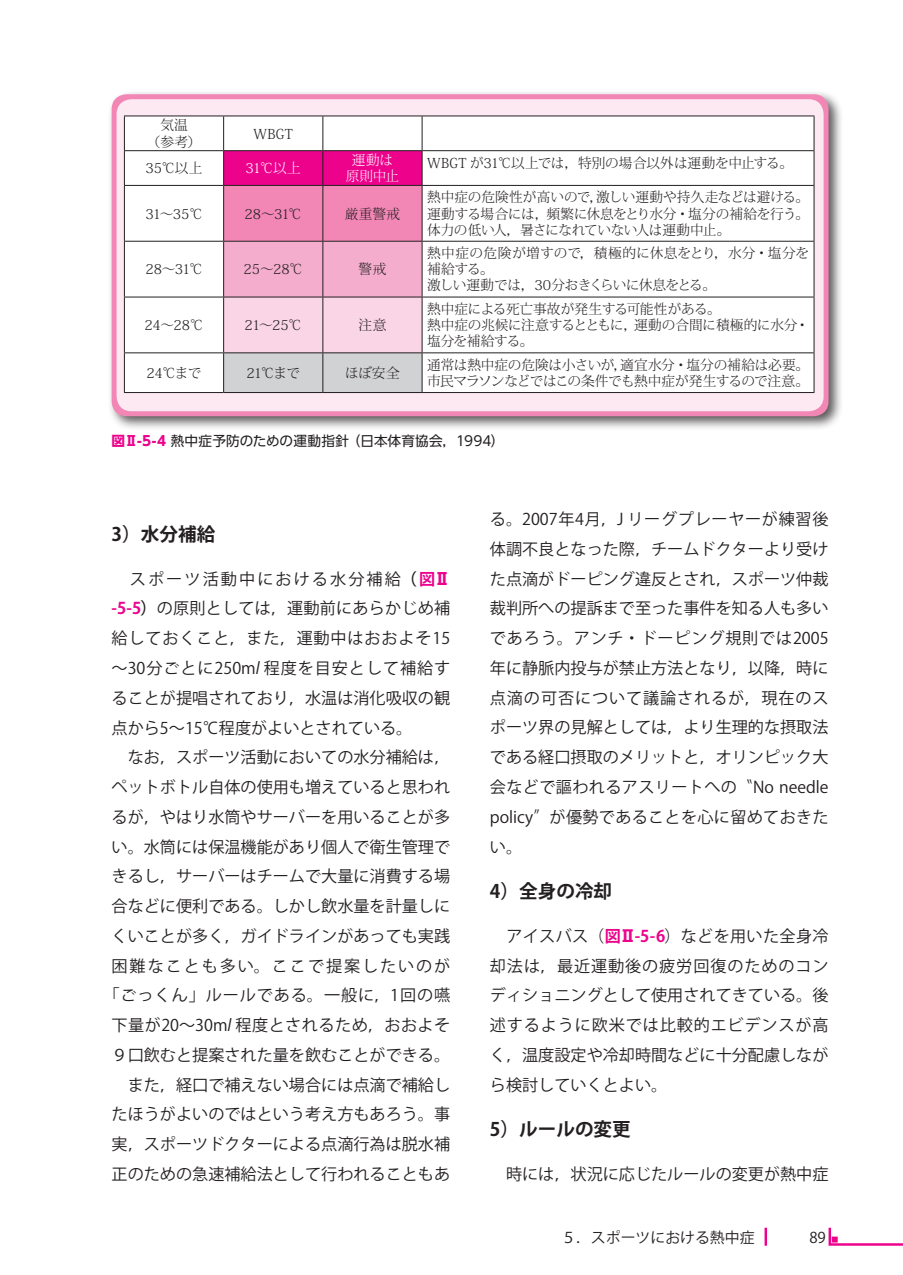
<style>
.page{position:relative;width:903px;height:1275px;background:#fff}
.page>*{position:absolute;margin:0;border:0;box-sizing:border-box;transform-origin:0 0}
.t1{font:700 18.55px "Koz Go Pr 6 N";color:#231f20}
.t2{font:16.1px/29.8px "Koz Go Pr 6 N";color:#231f20;text-align:justify}
.t3{font:16.1px "Koz Go Pr 6 N";letter-spacing:.055em;color:#231f20}
.t4{font:16.1px "Koz Go Pr 6 N";letter-spacing:.03em;color:#231f20}
.t5{font:16.1px "Koz Go Pr 6 N";letter-spacing:.13em;color:#231f20}
.t6{font:16.1px "Koz Go Pr 6 N";letter-spacing:.12em;color:#231f20}
.t7{font:14.88px "Koz Go Pro";color:#231f20}
.t8{font:300 13.65px/16.1px "Koz Min Pr 6 N";letter-spacing:-.015em;color:#231f20}
.t9{font:13.65px "UD Shin Go Pr 6";letter-spacing:.01em;color:#231f20}
.t10{font:300 13.65px/16.1px "Koz Min Pr 6 N";letter-spacing:-.02em;color:#fff;text-align:center}
.s1{font-weight:700;color:#ed028c}
.s2{font-weight:700}
.s3{font-family:"UD Shin Go Pr 6";font-weight:700;color:#ed028c}
.s4{font-family:"Shin Go Pr 6";font-weight:700;color:#ed028c}
</style>
<div class="page">
<svg style="left:828px;top:1227px;width:75px;height:19px"></svg>
<div style="left:107px;top:90px;width:737px;height:341px;background:#231f20;opacity:.75"></div>
<svg style="left:112px;top:94px;width:716px;height:322px;background:#f28cb9"></svg>
<div style="left:117px;top:99px;width:706px;height:312px;background:#fce9f1;border-radius:15px"></div>
<div style="left:125px;top:117px;width:689px;height:275px;background:#fff"></div>
<svg style="left:224px;top:151px;width:198px;height:241px;background:#ec99c3"></svg>
<hr style="left:124px;top:116px;width:100px;height:1px;background:#231f20">
<hr style="left:124px;top:116px;width:1px;height:34px;background:#231f20">
<hr style="left:224px;top:116px;width:99px;height:1px;background:#231f20">
<hr style="left:223px;top:116px;width:1px;height:34px;background:#231f20">
<hr style="left:323px;top:116px;width:99px;height:1px;background:#231f20">
<hr style="left:322px;top:116px;width:1px;height:34px;background:#231f20">
<hr style="left:422px;top:116px;width:392px;height:1px;background:#231f20">
<hr style="left:422px;top:116px;width:1px;height:34px;background:#231f20">
<hr style="left:814px;top:116px;width:1px;height:34px;background:#231f20">
<hr style="left:124px;top:150px;width:100px;height:1px;background:#231f20">
<hr style="left:124px;top:151px;width:1px;height:34px;background:#231f20">
<hr style="left:224px;top:150px;width:99px;height:1px;background:#231f20">
<hr style="left:223px;top:151px;width:1px;height:34px;background:#231f20">
<hr style="left:323px;top:150px;width:99px;height:1px;background:#231f20">
<hr style="left:322px;top:151px;width:1px;height:34px;background:#231f20">
<hr style="left:422px;top:150px;width:392px;height:1px;background:#231f20">
<hr style="left:422px;top:151px;width:1px;height:34px;background:#231f20">
<hr style="left:814px;top:151px;width:1px;height:34px;background:#231f20">
<hr style="left:124px;top:185px;width:100px;height:1px;background:#231f20">
<hr style="left:124px;top:186px;width:1px;height:55px;background:#231f20">
<hr style="left:224px;top:185px;width:99px;height:1px;background:#231f20">
<hr style="left:223px;top:186px;width:1px;height:55px;background:#231f20">
<hr style="left:323px;top:185px;width:99px;height:1px;background:#231f20">
<hr style="left:322px;top:186px;width:1px;height:55px;background:#231f20">
<hr style="left:422px;top:185px;width:392px;height:1px;background:#231f20">
<hr style="left:422px;top:186px;width:1px;height:55px;background:#231f20">
<hr style="left:814px;top:186px;width:1px;height:55px;background:#231f20">
<hr style="left:124px;top:241px;width:100px;height:1px;background:#231f20">
<hr style="left:124px;top:242px;width:1px;height:55px;background:#231f20">
<hr style="left:224px;top:241px;width:99px;height:1px;background:#231f20">
<hr style="left:223px;top:242px;width:1px;height:55px;background:#231f20">
<hr style="left:323px;top:241px;width:99px;height:1px;background:#231f20">
<hr style="left:322px;top:242px;width:1px;height:55px;background:#231f20">
<hr style="left:422px;top:241px;width:392px;height:1px;background:#231f20">
<hr style="left:422px;top:242px;width:1px;height:55px;background:#231f20">
<hr style="left:814px;top:242px;width:1px;height:55px;background:#231f20">
<hr style="left:124px;top:297px;width:100px;height:1px;background:#231f20">
<hr style="left:124px;top:297px;width:1px;height:55px;background:#231f20">
<hr style="left:224px;top:297px;width:99px;height:1px;background:#231f20">
<hr style="left:223px;top:297px;width:1px;height:55px;background:#231f20">
<hr style="left:323px;top:297px;width:99px;height:1px;background:#231f20">
<hr style="left:322px;top:297px;width:1px;height:55px;background:#231f20">
<hr style="left:422px;top:297px;width:392px;height:1px;background:#231f20">
<hr style="left:422px;top:297px;width:1px;height:55px;background:#231f20">
<hr style="left:814px;top:297px;width:1px;height:55px;background:#231f20">
<hr style="left:124px;top:352px;width:100px;height:1px;background:#231f20">
<hr style="left:124px;top:353px;width:1px;height:39px;background:#231f20">
<hr style="left:224px;top:352px;width:99px;height:1px;background:#231f20">
<hr style="left:223px;top:353px;width:1px;height:39px;background:#231f20">
<hr style="left:323px;top:352px;width:99px;height:1px;background:#231f20">
<hr style="left:322px;top:353px;width:1px;height:39px;background:#231f20">
<hr style="left:422px;top:352px;width:392px;height:1px;background:#231f20">
<hr style="left:422px;top:353px;width:1px;height:39px;background:#231f20">
<hr style="left:814px;top:353px;width:1px;height:39px;background:#231f20">
<hr style="left:124px;top:392px;width:100px;height:1px;background:#231f20">
<hr style="left:224px;top:392px;width:99px;height:1px;background:#231f20">
<hr style="left:323px;top:392px;width:99px;height:1px;background:#231f20">
<hr style="left:422px;top:392px;width:392px;height:1px;background:#231f20">
<hr style="left:764px;top:1228px;width:3px;height:18px;background:#ed028c">
<p class="t8" style="left:147px;top:118px;width:56px;text-align:center">気温<br>（参考）</p>
<p class="t8" style="left:253px;top:126px;width:41px">WBGT</p>
<p class="t8" style="left:145px;top:160px;width:59px">35℃以上</p>
<p class="t10" style="left:246px;top:160px;width:57px">31℃以上</p>
<p class="t10" style="left:346px;top:152px;width:55px">運動は原則中止</p>
<p class="t8" style="left:427px;top:155px;width:367px">WBGT が31℃以上では，特別の場合以外は運動を中止する。</p>
<p class="t8" style="left:145px;top:206px;width:59px">31～35℃</p>
<p class="t8" style="left:245px;top:206px;width:59px">28～31℃</p>
<p class="t8" style="left:345px;top:206px;width:57px">厳重警戒</p>
<p class="t8" style="left:427px;top:190px;width:383px;text-align:justify">熱中症の危険性が高いので，激しい運動や持久走などは避ける。運動する場合には，頻繁に休息をとり水分・塩分の補給を行う。体力の低い人，暑さになれていない人は運動中止。</p>
<p class="t8" style="left:145px;top:262px;width:59px">28～31℃</p>
<p class="t8" style="left:243px;top:262px;width:61px">25～28℃</p>
<p class="t8" style="left:359px;top:262px;width:29px">警戒</p>
<p class="t8" style="left:145px;top:317px;width:60px">24～28℃</p>
<p class="t8" style="left:244px;top:317px;width:59px">21～25℃</p>
<p class="t8" style="left:359px;top:317px;width:29px">注意</p>
<p class="t8" style="left:427px;top:245px;width:383px">熱中症の危険が増すので，積極的に休息をとり，水分・塩分を補給する。<br>激しい運動では，30分おきくらいに休息をとる。</p>
<p class="t8" style="left:427px;top:301px;width:383px">熱中症による死亡事故が発生する可能性がある。<br>熱中症の兆候に注意するとともに，運動の合間に積極的に水分・塩分を補給する。</p>
<p class="t8" style="left:147px;top:365px;width:56px">24℃まで</p>
<p class="t8" style="left:246px;top:365px;width:55px">21℃まで</p>
<p class="t8" style="left:345px;top:365px;width:56px">ほぼ安全</p>
<p class="t8" style="left:427px;top:357px;width:383px">通常は熱中症の危険は小さいが，適宜水分・塩分の補給は必要。市民マラソンなどではこの条件でも熱中症が発生するので注意。</p>
<p class="t9" style="left:112px;top:429px;width:394px"><span class="s1">図Ⅱ-5-4</span> 熱中症予防のための運動指針 （日本体育協会，1994）</p>
<p class="t1" style="left:112px;top:524px;width:105px">3）水分補給</p>
<p class="t5" style="left:112px;top:570px;width:340px">　スポーツ活動中における水分補給<span class="s2">（</span><span class="s1">図</span><span class="s3">Ⅱ</span></p>
<p class="t2" style="left:112px;top:594px;width:340px"><span class="s1">-5-5</span><span class="s2">）</span>の原則としては，運動前にあらかじめ補</p>
<p class="t3" style="left:112px;top:629px;width:340px">給しておくこと，また，運動中はおおよそ15</p>
<p class="t3" style="left:112px;top:659px;width:340px">～30分ごとに250ml 程度を目安として補給す</p>
<p class="t2" style="left:112px;top:683px;width:340px">ることが提唱されており，水温は消化吸収の観</p>
<p class="t2" style="left:112px;top:713px;width:302px">点から5～15℃程度がよいとされている。</p>
<p class="t2" style="left:112px;top:743px;width:340px">　なお，スポーツ活動においての水分補給は，</p>
<p class="t2" style="left:112px;top:773px;width:340px">ペットボトル自体の使用も増えていると思われ</p>
<p class="t2" style="left:112px;top:802px;width:340px">るが，やはり水筒やサーバーを用いることが多</p>
<p class="t2" style="left:112px;top:832px;width:340px">い。水筒には保温機能があり個人で衛生管理で</p>
<p class="t2" style="left:112px;top:862px;width:340px">きるし，サーバーはチームで大量に消費する場</p>
<p class="t2" style="left:112px;top:892px;width:340px">合などに便利である。しかし飲水量を計量しに</p>
<p class="t2" style="left:112px;top:921px;width:340px">くいことが多く，ガイドラインがあっても実践</p>
<p class="t6" style="left:112px;top:957px;width:340px">困難なことも多い。ここで提案したいのが</p>
<p class="t3" style="left:104px;top:986px;width:348px">「ごっくん」ルールである。一般に，1回の嚥</p>
<p class="t4" style="left:112px;top:1016px;width:340px">下量が20～30ml 程度とされるため，おおよそ</p>
<p class="t2" style="left:112px;top:1040px;width:340px">９口飲むと提案された量を飲むことができる。</p>
<p class="t2" style="left:112px;top:1070px;width:340px">　また，経口で補えない場合には点滴で補給し</p>
<p class="t2" style="left:112px;top:1100px;width:340px">たほうがよいのではという考え方もあろう。事</p>
<p class="t2" style="left:112px;top:1130px;width:340px">実，スポーツドクターによる点滴行為は脱水補</p>
<p class="t2" style="left:112px;top:1159px;width:340px">正のための急速補給法として行われることもあ</p>
<p class="t2" style="left:490px;top:505px;width:340px">る。2007年4月，J リーグプレーヤーが練習後体調不良となった際，チームドクターより受けた点滴がドーピング違反とされ，スポーツ仲裁裁判所への提訴まで至った事件を知る人も多いであろう。アンチ・ドーピング規則では2005年に静脈内投与が禁止方法となり，以降，時に点滴の可否について議論されるが，現在のスポーツ界の見解としては，より生理的な摂取法である経口摂取のメリットと，オリンピック大会などで謳われるアスリートへの〝No needle policy〟が優勢であることを心に留めておきたい。</p>
<p class="t1" style="left:490px;top:881px;width:124px">4）全身の冷却</p>
<p class="t2" style="left:490px;top:921px;width:340px">　アイスバス（<span class="s1">図</span><span class="s4">Ⅱ</span><span class="s1">-5-6</span>）などを用いた全身冷却法は，最近運動後の疲労回復のためのコンディショニングとして使用されてきている。後述するように欧米では比較的エビデンスが高く，温度設定や冷却時間などに十分配慮しながら検討していくとよい。</p>
<p class="t1" style="left:490px;top:1119px;width:142px">5）ルールの変更</p>
<p class="t2" style="left:490px;top:1160px;width:340px">　時には，状況に応じたルールの変更が熱中症</p>
<p class="t7" style="left:561px;top:1228px;width:195px">５．スポーツにおける熱中症</p>
<p class="t7" style="left:809px;top:1228px;width:18px">89</p>
</div>
